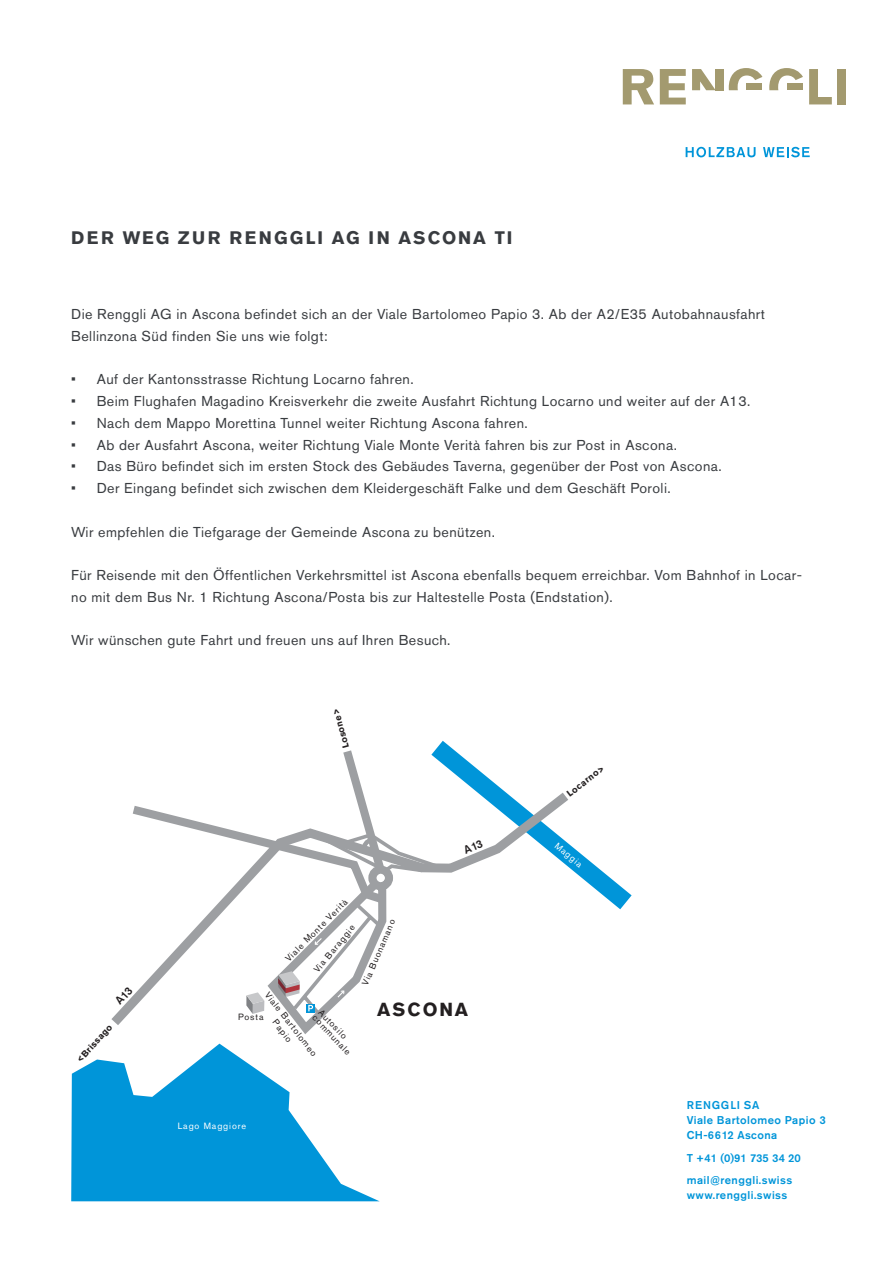
<style>
.page{position:relative;width:893px;height:1263px;background:#fff}
.page>*{position:absolute;margin:0;border:0;box-sizing:border-box;transform-origin:0 0}
.t1{font:700 18.75px "Akzidenz Grotesk Pro";letter-spacing:.1em;color:#231f20}
.t2{font:700 18px "Akzidenz Grotesk Pro";letter-spacing:.12em;color:#393c40}
.t3{font:14.25px/21.8px "Akzidenz Grotesk Pro";letter-spacing:.03em;color:#393c40}
.t4{font:500 11.25px/15px "Akzidenz Grotesk Pro";letter-spacing:.04em;color:#0095d9}
.t5{font:9px/10.8px "Akzidenz Grotesk Pro";letter-spacing:.1em;color:#231f20;text-align:center}
.t6{font:700 9px "Akzidenz Grotesk Pro";color:#231f20}
.t7{font:9px "Akzidenz Grotesk Pro";letter-spacing:.1em;color:#fff}
</style>
<div class="page">
<svg style="left:623px;top:69px;width:31px;height:35px"></svg>
<svg style="left:660px;top:69px;width:26px;height:35px"></svg>
<div style="left:716px;top:69px;width:8px;height:21px;background:#a39a6f"></div>
<svg style="left:692px;top:69px;width:24px;height:21px"></svg>
<svg style="left:729px;top:68px;width:33px;height:22px"></svg>
<svg style="left:769px;top:68px;width:34px;height:22px"></svg>
<div style="left:787px;top:83px;width:16px;height:7px;background:#a39a6f"></div>
<svg style="left:809px;top:69px;width:23px;height:35px"></svg>
<div style="left:837px;top:69px;width:9px;height:35px;background:#a39a6f"></div>
<svg style="left:686px;top:147px;width:70px;height:10px"></svg>
<svg style="left:763px;top:147px;width:47px;height:10px"></svg>
<svg style="left:442px;top:740px;width:190px;height:170px"></svg>
<svg style="left:111px;top:783px;width:467px;height:239px"></svg>
<svg style="left:71px;top:1044px;width:308px;height:157px;fill:#0095d9"></svg>
<svg style="left:114px;top:741px;width:331px;height:293px"></svg>
<svg style="left:463px;top:840px;width:20px;height:14px"></svg>
<p class="t2" style="left:71px;top:226px;width:443px">DER WEG ZUR RENGGLI AG IN ASCONA TI</p>
<p class="t3" style="left:71px;top:303px;width:695px">Die Renggli AG in Ascona befindet sich an der Viale Bartolomeo Papio 3. Ab der A2/E35 Autobahnausfahrt<br>Bellinzona Süd finden Sie uns wie folgt:</p>
<p class="t3" style="left:71px;top:368px;width:344px">• Auf der Kantonsstrasse Richtung Locarno fahren.</p>
<p class="t3" style="left:71px;top:390px;width:681px">• Beim Flughafen Magadino Kreisverkehr die zweite Ausfahrt Richtung Locarno und weiter auf der A13.</p>
<p class="t3" style="left:71px;top:412px;width:458px">• Nach dem Mappo Morettina Tunnel weiter Richtung Ascona fahren.</p>
<p class="t3" style="left:71px;top:434px;width:607px">• Ab der Ausfahrt Ascona, weiter Richtung Viale Monte Verità fahren bis zur Post in Ascona.</p>
<p class="t3" style="left:71px;top:455px;width:652px">• Das Büro befindet sich im ersten Stock des Gebäudes Taverna, gegenüber der Post von Ascona.</p>
<p class="t3" style="left:71px;top:477px;width:601px">• Der Eingang befindet sich zwischen dem Kleidergeschäft Falke und dem Geschäft Poroli.</p>
<p class="t3" style="left:71px;top:521px;width:425px">Wir empfehlen die Tiefgarage der Gemeinde Ascona zu benützen.</p>
<p class="t3" style="left:71px;top:564px;width:732px">Für Reisende mit den Öffentlichen Verkehrsmittel ist Ascona ebenfalls bequem erreichbar. Vom Bahnhof in Locar&shy;no mit dem Bus Nr. 1 Richtung Ascona/Posta bis zur Haltestelle Posta (Endstation).</p>
<p class="t3" style="left:71px;top:629px;width:381px">Wir wünschen gute Fahrt und freuen uns auf Ihren Besuch.</p>
<p class="t6" style="left:74px;top:1057px;width:50px;rotate:-49deg">&lt;Brissago</p>
<p class="t6" style="left:340px;top:750px;width:42px;rotate:-105deg">Losone&gt;</p>
<p class="t5" style="left:283px;top:956px;width:85px;rotate:-45deg">Viale Monte Verità</p>
<p class="t5" style="left:360px;top:982px;width:72px;rotate:-67deg">Via Buonamano</p>
<p class="t5" style="left:311px;top:967px;width:60px;rotate:-50deg">Via Baraggie</p>
<p class="t5" style="left:271px;top:990px;width:80px;rotate:52deg">Viale Bartolomeo<br>Papio</p>
<h1 class="t1" style="left:377px;top:998px;width:92px">ASCONA</h1>
<p class="t5" style="left:323px;top:1008px;width:53px;line-height:8.1px;text-align:left;rotate:47deg">Autosilo communale</p>
<p class="t5" style="left:238px;top:1012px;width:27px">Posta</p>
<p class="t7" style="left:178px;top:1120px;width:70px">Lago Maggiore</p>
<p class="t6" style="left:564px;top:790px;width:46px;rotate:-38deg">Locarno&gt;</p>
<p class="t7" style="left:560px;top:840px;width:34px;rotate:40deg">Maggia</p>
<p class="t4" style="left:687px;top:1097px;width:141px">RENGGLI SA<br>Viale Bartolomeo Papio 3<br>CH-6612 Ascona</p>
<p class="t4" style="left:687px;top:1146px;width:116px;line-height:22.5px">T +41 (0)91 735 34 20 mail@renggli.swiss</p>
<p class="t4" style="left:687px;top:1187px;width:102px">www.renggli.swiss</p>
</div>
